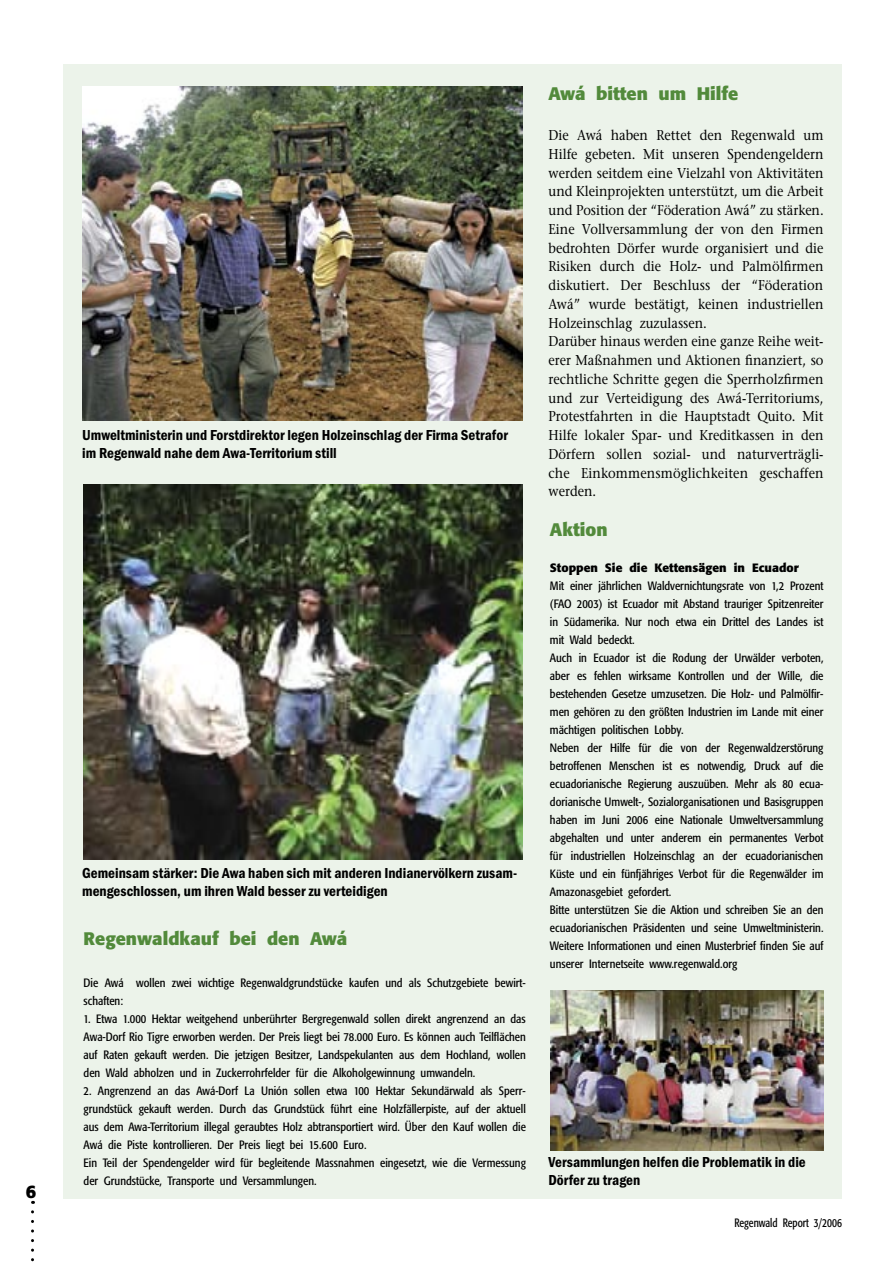
<style>
.page{position:relative;width:893px;height:1263px;background:#fff}
.page>*{position:absolute;margin:0;border:0;box-sizing:border-box;transform-origin:0 0}
.Newshead{font:700 18px "Formata";color:#528a3b}
.t1{font:700 18px "Formata";color:#000}
.Bildunter{font:600 condensed 15px/18px "Franklin Itc T";color:#000}
.Fließtext{font:14.25px/18.8px "Stone Serif";color:#000;text-align:justify;scale:.9 1}
.Kastentext{font:condensed 12px/18px "Formata";color:#000;text-align:justify}
.Kastentext-2{font:700 12px "Formata";color:#000}
.Kastentext-3{font:condensed 12px "Formata";color:#000;scale:.9 1}
</style>
<div class="page">
<svg style="left:31px;top:1212px;width:3px;height:50px"></svg>
<div style="left:64px;top:64px;width:778px;height:1134px;background:#ecf3ea"></div>
<img style="left:551px;top:990px;width:272px;height:160px">
<img style="left:84px;top:484px;width:439px;height:375px">
<img style="left:82px;top:86px;width:440px;height:334px">
<h1 class="t1" style="left:26px;top:1180px;width:12px">6</h1>
<p class="Bildunter" style="left:82px;top:427px;width:427px">Umweltministerin und Forstdirektor legen Holzeinschlag der Firma Setrafor im Regenwald nahe dem Awa-Territorium still</p>
<p class="Bildunter" style="left:82px;top:864px;width:436px">Gemeinsam stärker: Die Awa haben sich mit anderen Indianervölkern zusam&shy;mengeschlossen, um ihren Wald besser zu verteidigen</p>
<p class="Newshead" style="left:84px;top:928px;width:265px">Regenwaldkauf bei den Awá</p>
<p class="Kastentext" style="left:84px;top:974px;width:444px">Die Awá wollen zwei wichtige Regenwaldgrundstücke kaufen und als Schutzgebiete bewirt&shy;schaften:</p>
<p class="Kastentext" style="left:84px;top:1010px;width:444px">1. Etwa 1.000 Hektar weitgehend unberührter Bergregenwald sollen direkt angrenzend an das Awa-Dorf Rio Tigre erworben werden. Der Preis liegt bei 78.000 Euro. Es können auch Teilflächen auf Raten gekauft werden. Die jetzigen Besitzer, Landspekulanten aus dem Hochland, wollen den Wald abholzen und in Zuckerrohrfelder für die Alkoholgewinnung umwandeln.</p>
<p class="Kastentext" style="left:84px;top:1082px;width:444px">2. Angrenzend an das Awá-Dorf La Unión sollen etwa 100 Hektar Sekundärwald als Sperr&shy;grundstück gekauft werden. Durch das Grundstück führt eine Holzfällerpiste, auf der aktuell aus dem Awa-Territorium illegal geraubtes Holz abtransportiert wird. Über den Kauf wollen die Awá die Piste kontrollieren. Der Preis liegt bei 15.600 Euro.</p>
<p class="Kastentext" style="left:84px;top:1154px;width:444px">Ein Teil der Spendengelder wird für begleitende Massnahmen eingesetzt, wie die Vermessung der Grundstücke, Transporte und Versammlungen.</p>
<p class="Newshead" style="left:549px;top:82px;width:191px">Awá bitten um Hilfe</p>
<p class="Fließtext" style="left:549px;top:126px;width:307px">Die Awá haben Rettet den Regenwald um Hilfe gebeten. Mit unseren Spendengeldern werden seitdem eine Vielzahl von Aktivitäten und Kleinprojekten unterstützt, um die Arbeit und Position der “Föderation Awá” zu stärken.<br>Eine Vollversammlung der von den Firmen bedrohten Dörfer wurde organisiert und die Risiken durch die Holz- und Palmölfirmen diskutiert. Der Beschluss der “Föderation Awá” wurde bestätigt, keinen industriellen Holzeinschlag zuzulassen.</p>
<p class="Fließtext" style="left:549px;top:332px;width:307px">Darüber hinaus werden eine ganze Reihe weit&shy;erer Maßnahmen und Aktionen finanziert, so rechtliche Schritte gegen die Sperrholzfirmen und zur Verteidigung des Awá-Territoriums, Protestfahrten in die Hauptstadt Quito. Mit Hilfe lokaler Spar- und Kreditkassen in den Dörfern sollen sozial- und naturverträgli&shy;che Einkommensmöglichkeiten geschaffen werden.</p>
<p class="Newshead" style="left:550px;top:518px;width:59px">Aktion</p>
<p class="Kastentext-2" style="left:550px;top:560px;width:250px">Stoppen Sie die Kettensägen in Ecuador</p>
<p class="Kastentext" style="left:550px;top:576px;width:275px">Mit einer jährlichen Waldvernichtungsrate von 1,2 Prozent (FAO 2003) ist Ecuador mit Abstand trauriger Spitzenreiter in Südamerika. Nur noch etwa ein Drittel des Landes ist mit Wald bedeckt.</p>
<p class="Kastentext" style="left:550px;top:648px;width:275px">Auch in Ecuador ist die Rodung der Urwälder verboten, aber es fehlen wirksame Kontrollen und der Wille, die bestehenden Gesetze umzusetzen. Die Holz- und Palmölfir&shy;men gehören zu den größten Industrien im Lande mit einer mächtigen politischen Lobby.</p>
<p class="Kastentext" style="left:550px;top:738px;width:275px">Neben der Hilfe für die von der Regenwaldzerstörung betroffenen Menschen ist es notwendig, Druck auf die ecuadorianische Regierung auszuüben. Mehr als 80 ecua&shy;dorianische Umwelt-, Sozialorganisationen und Basisgruppen haben im Juni 2006 eine Nationale Umweltversammlung abgehalten und unter anderem ein permanentes Verbot für industriellen Holzeinschlag an der ecuadorianischen Küste und ein fünfjähriges Verbot für die Regenwälder im Amazonasgebiet gefordert.</p>
<p class="Kastentext" style="left:550px;top:900px;width:275px">Bitte unterstützen Sie die Aktion und schreiben Sie an den ecuadorianischen Präsidenten und seine Umweltministerin.<br>Weitere Informationen und einen Musterbrief finden Sie auf unserer Internetseite www.regenwald.org</p>
<p class="Bildunter" style="left:549px;top:1153px;width:259px">Versammlungen helfen die Problematik in die<br>Dörfer zu tragen</p>
<p class="Kastentext-3" style="left:734px;top:1216px;width:121px">Regenwald Report 3/2006</p>
</div>
